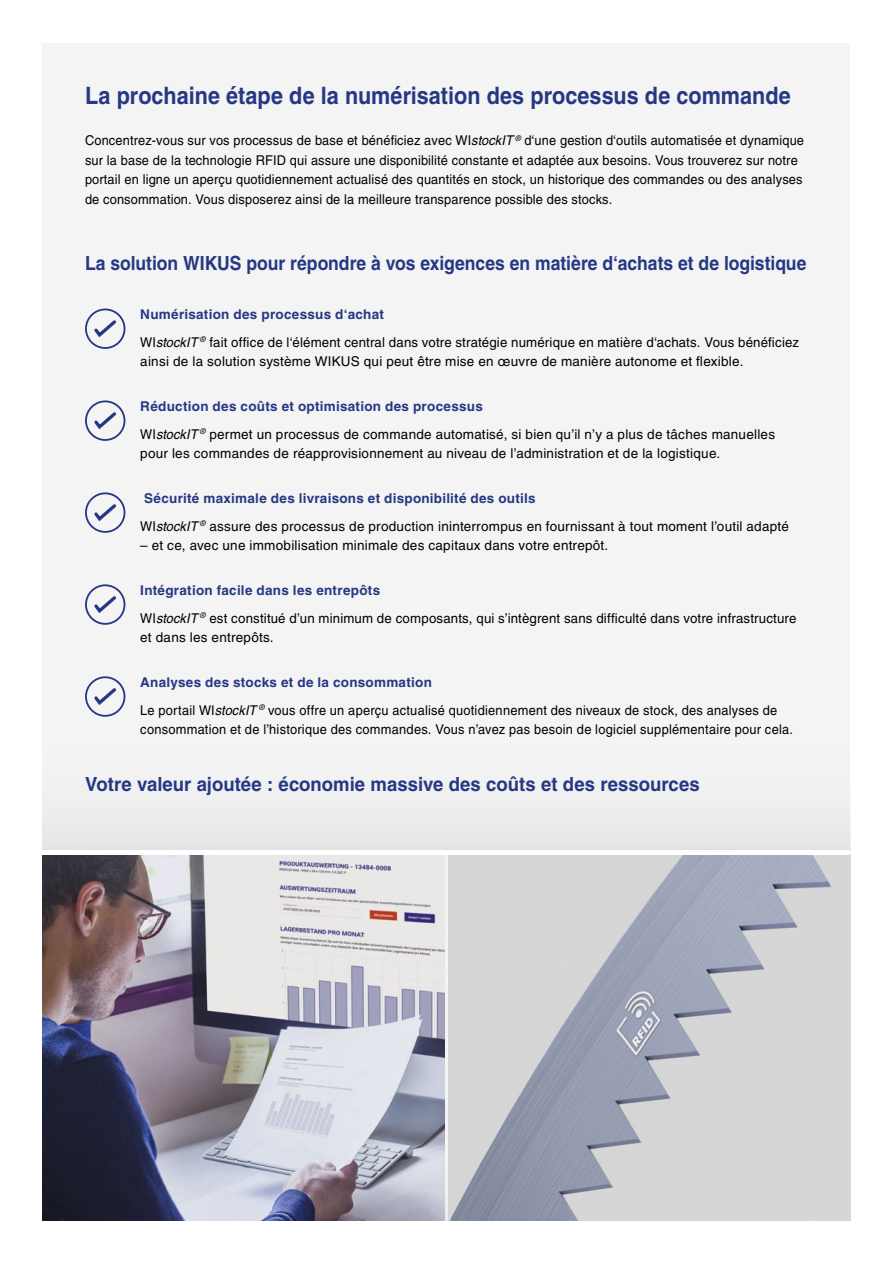
<style>
.page{position:relative;width:893px;height:1263px;background:#fff}
.page>*{position:absolute;margin:0;border:0;box-sizing:border-box;transform-origin:0 0}
.t1{font:700 24px "Helvetica";color:#263884;scale:.9 1}
.t2{font:700 19.5px "Helvetica";color:#263884;scale:.9 1}
.t3{font:700 19.5px "Helvetica";color:#263884;scale:.95 1}
.t4{font:13.5px/28px "Helvetica";letter-spacing:.015em;color:#000;scale:.95 1}
.t5{font:13.5px "Helvetica";letter-spacing:.015em;color:#000}
.s1{font-style:italic}
.s2{font-weight:700;color:#263884}
</style>
<div class="page">
<div style="left:43px;top:43px;width:807px;height:1177px;background:#f4f4f4"></div>
<img style="left:449px;top:855px;width:401px;height:365px">
<div style="left:43px;top:744px;width:807px;height:106px;background:#f0f0f0"></div>
<img style="left:43px;top:855px;width:401px;height:365px">
<svg style="left:85px;top:308px;width:40px;height:41px"></svg>
<svg style="left:85px;top:400px;width:40px;height:41px"></svg>
<svg style="left:85px;top:492px;width:40px;height:41px"></svg>
<svg style="left:85px;top:584px;width:40px;height:41px"></svg>
<svg style="left:85px;top:676px;width:40px;height:41px"></svg>
<div style="left:43px;top:850px;width:807px;height:5px;background:#fff"></div>
<h1 class="t1" style="left:85px;top:80px;width:786px">La prochaine étape de la numérisation des processus de commande</h1>
<p class="t4" style="left:85px;top:131px;width:758px;line-height:19.5px">Concentrez-vous sur vos processus de base et bénéficiez avec WI<span class="s1">stockIT</span> <sup>®</sup> d‘une gestion d‘outils automatisée et dynamique sur la base de la technologie RFID qui assure une disponibilité constante et adaptée aux besoins. Vous trouverez sur notre portail en ligne un aperçu quotidiennement actualisé des quantités en stock, un historique des commandes ou des analyses de consommation. Vous disposerez ainsi de la meilleure transparence possible des stocks.</p>
<h2 class="t2" style="left:85px;top:251px;width:803px">La solution WIKUS pour répondre à vos exigences en matière d‘achats et de logistique</h2>
<p class="t4" style="left:140px;top:300px;width:695px"><span class="s2">Numérisation des processus d‘achat<br></span>WI<span class="s1">stockIT</span> <sup>®</sup> fait office de l‘élément central dans votre stratégie numérique en matière d‘achats. Vous bénéficiez</p>
<p class="t5" style="left:140px;top:354px;width:605px">ainsi de la solution système WIKUS qui peut être mise en œuvre de manière autonome et flexible.</p>
<p class="t4" style="left:140px;top:392px;width:670px"><span class="s2">Réduction des coûts et optimisation des processus<br></span>WI<span class="s1">stockIT</span> <sup>®</sup> permet un processus de commande automatisé, si bien qu’il n’y a plus de tâches manuelles</p>
<p class="t5" style="left:140px;top:446px;width:581px">pour les commandes de réapprovisionnement au niveau de l’administration et de la logistique.</p>
<p class="t4" style="left:140px;top:484px;width:684px"><span class="s2">Sécurité maximale des livraisons et disponibilité des outils<br></span>WI<span class="s1">stockIT</span> <sup>®</sup> assure des processus de production ininterrompus en fournissant à tout moment l’outil adapté</p>
<p class="t5" style="left:140px;top:538px;width:470px">– et ce, avec une immobilisation minimale des capitaux dans votre entrepôt.</p>
<p class="t4" style="left:140px;top:576px;width:692px"><span class="s2">Intégration facile dans les entrepôts<br></span>WI<span class="s1">stockIT</span> <sup>®</sup> est constitué d’un minimum de composants, qui s’intègrent sans difficulté dans votre infrastructure</p>
<p class="t5" style="left:140px;top:630px;width:135px">et dans les entrepôts.</p>
<p class="t4" style="left:140px;top:668px;width:672px"><span class="s2">Analyses des stocks et de la consommation<br></span>Le portail WI<span class="s1">stockIT</span> <sup>®</sup> vous offre un aperçu actualisé quotidiennement des niveaux de stock, des analyses de</p>
<p class="t4" style="left:140px;top:715px;width:689px">consommation et de l’historique des commandes. Vous n’avez pas besoin de logiciel supplémentaire pour cela.</p>
<h2 class="t3" style="left:85px;top:773px;width:648px">Votre valeur ajoutée : économie massive des coûts et des ressources</h2>
</div>
